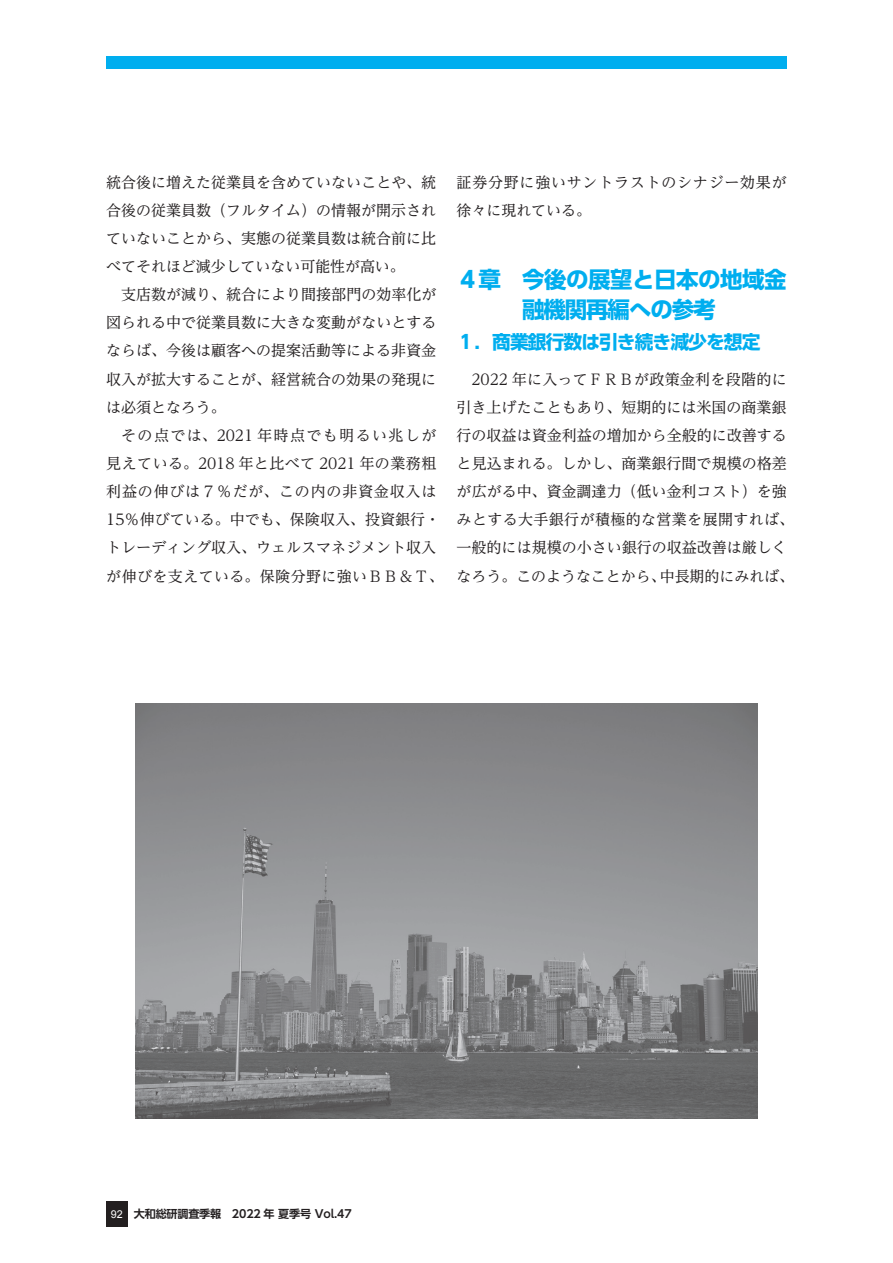
<style>
.page{position:relative;width:893px;height:1263px;background:#fff}
.page>*{position:absolute;margin:0;border:0;box-sizing:border-box;transform-origin:0 0}
.t1{font:700 22.5px/30px "UD Shin Go Pr 6";letter-spacing:-.02em;color:#00aeef;text-align:center}
.t2{font:700 18.75px "UD Shin Go Pr 6";letter-spacing:-.05em;color:#00aeef}
.t3{font:15px/28.2px "UD Reimin Pr 6";color:#231f20;text-align:justify}
.t4{font:15px/28.2px "UD Reimin Pr 6";letter-spacing:.025em;color:#231f20;text-align:center}
.t5{font:15px/28.2px "UD Reimin Pr 6";letter-spacing:.05em;color:#231f20}
.t6{font:700 11.1px "UD Shin Go Pr 6 De";letter-spacing:-.01em;color:#231f20}
.s1{font-family:"Arial";font-weight:400;font-size:10.8px;color:#fff}
</style>
<div class="page">
<div style="left:106px;top:56px;width:681px;height:13px;background:#00aeef"></div>
<div style="left:106px;top:1201px;width:22px;height:26px;background:#231f20"></div>
<img style="left:136px;top:703px;width:621px;height:415px">
<p class="t3" style="left:106px;top:167px;width:331px">統合後に増えた従業員を含めていないことや、統合後の従業員数（フルタイム）の情報が開示されていないことから、実態の従業員数は統合前に比べてそれほど減少していない可能性が高い。</p>
<p class="t3" style="left:106px;top:280px;width:332px;text-indent:15px">支店数が減り、統合により間接部門の効率化が図られる中で従業員数に大きな変動がないとするならば、今後は顧客への提案活動等による非資金収入が拡大することが、経営統合の効果の発現には必須となろう。</p>
<p class="t4" style="left:106px;top:421px;width:339px">その点では、2021 年時点でも明るい兆しが<br>見えている。2018 年と比べて 2021 年の業務粗利益の伸びは７％だが、この内の非資金収入は<br>15％伸びている。中でも、保険収入、投資銀行・トレーディング収入、ウェルスマネジメント収入が伸びを支えている。保険分野に強いＢＢ＆Ｔ、</p>
<p class="t5" style="left:457px;top:167px;width:331px">証券分野に強いサントラストのシナジー効果が徐々に現れている。</p>
<h1 class="t1" style="left:457px;top:264px;width:331px">４章　今後の展望と日本の地域金融機関再編への参考</h1>
<p class="t2" style="left:457px;top:327px;width:305px">１．商業銀行数は引き続き減少を想定</p>
<p class="t3" style="left:457px;top:364px;width:339px;text-align:center">2022 年に入ってＦＲＢが政策金利を段階的に<br>引き上げたこともあり、短期的には米国の商業銀行の収益は資金利益の増加から全般的に改善すると見込まれる。しかし、商業銀行間で規模の格差が広がる中、資金調達力（低い金利コスト）を強みとする大手銀行が積極的な営業を展開すれば、一般的には規模の小さい銀行の収益改善は厳しくなろう。このようなことから、中長期的にみれば、</p>
<p class="t6" style="left:111px;top:1205px;width:242px"><span class="s1">92</span> 大和総研調査季報　2022 年 夏季号 Vol.47</p>
</div>
